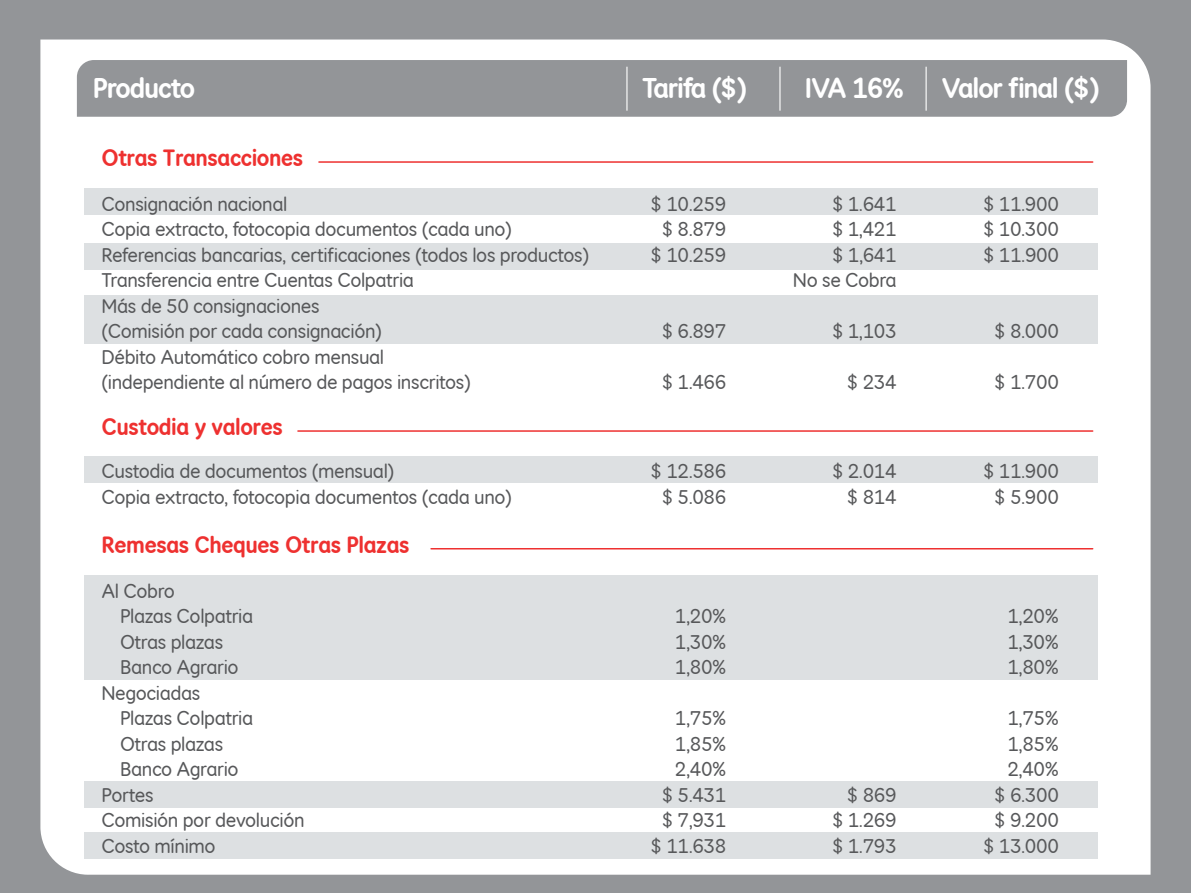
<style>
.page{position:relative;width:1191px;height:893px;background:#939598}
.page>*{position:absolute;margin:0;border:0;box-sizing:border-box;transform-origin:0 0}
.t1{font:700 29.1px "Scotiabank Modern";letter-spacing:-.04em;color:#fff;scale:.96 1}
.t2{font:700 24px "Scotiabank Modern";letter-spacing:-.02em;color:#ee3130;scale:.96 1}
.t3{font:20.1px/25.5px "Scotiabank Modern";letter-spacing:-.02em;color:#57585a}
</style>
<div class="page">
<div style="left:40px;top:40px;width:1110px;height:835px;background:#fff"></div>
<div style="left:84px;top:189px;width:1014px;height:26px;background:#dde0e2"></div>
<div style="left:84px;top:243px;width:1014px;height:27px;background:#dde0e2"></div>
<div style="left:84px;top:296px;width:1014px;height:48px;background:#dde0e2"></div>
<hr style="left:319px;top:161px;width:773px;height:2px;background:#ee3130">
<svg style="left:77px;top:60px;width:1050px;height:57px"></svg>
<hr style="left:626px;top:67px;width:1px;height:44px;background:#fff">
<hr style="left:779px;top:67px;width:1px;height:44px;background:#fff">
<hr style="left:925px;top:67px;width:1px;height:44px;background:#fff">
<hr style="left:298px;top:430px;width:794px;height:2px;background:#ee3130">
<div style="left:84px;top:456px;width:1014px;height:26px;background:#dde0e2"></div>
<div style="left:84px;top:781px;width:1014px;height:27px;background:#dde0e2"></div>
<div style="left:84px;top:832px;width:1014px;height:27px;background:#dde0e2"></div>
<hr style="left:431px;top:548px;width:661px;height:1px;background:#ee3130">
<div style="left:84px;top:575px;width:1014px;height:105px;background:#dde0e2"></div>
<h1 class="t1" style="left:93px;top:71px;width:108px">Producto</h1>
<h1 class="t1" style="left:642px;top:71px;width:111px">Tarifa ($)</h1>
<h1 class="t1" style="left:805px;top:71px;width:105px">IVA 16%</h1>
<h1 class="t1" style="left:941px;top:71px;width:166px">Valor final ($)</h1>
<p class="t2" style="left:101px;top:144px;width:212px">Otras Transacciones</p>
<p class="t3" style="left:101px;top:191px;width:188px">Consignación nacional</p>
<p class="t3" style="left:650px;top:191px;width:77px">$ 10.259</p>
<p class="t3" style="left:832px;top:191px;width:66px">$ 1.641</p>
<p class="t3" style="left:983px;top:191px;width:77px">$ 11.900</p>
<p class="t3" style="left:101px;top:216px;width:412px">Copia extracto, fotocopia documentos (cada uno)</p>
<p class="t3" style="left:661px;top:216px;width:66px">$ 8.879</p>
<p class="t3" style="left:832px;top:216px;width:66px">$ 1,421</p>
<p class="t3" style="left:983px;top:216px;width:77px">$ 10.300</p>
<p class="t3" style="left:101px;top:242px;width:489px">Referencias bancarias, certificaciones (todos los productos)</p>
<p class="t3" style="left:650px;top:242px;width:77px">$ 10.259</p>
<p class="t3" style="left:832px;top:242px;width:66px">$ 1,641</p>
<p class="t3" style="left:983px;top:242px;width:77px">$ 11.900</p>
<p class="t3" style="left:101px;top:267px;width:314px">Transferencia entre Cuentas Colpatria</p>
<p class="t3" style="left:793px;top:267px;width:105px">No se Cobra</p>
<p class="t3" style="left:101px;top:293px;width:282px">Más de 50 consignaciones (Comisión por cada consignación)</p>
<p class="t3" style="left:661px;top:318px;width:66px">$ 6.897</p>
<p class="t3" style="left:832px;top:318px;width:66px">$ 1,103</p>
<p class="t3" style="left:994px;top:318px;width:66px">$ 8.000</p>
<p class="t3" style="left:101px;top:344px;width:371px">Débito Automático cobro mensual (independiente al número de pagos inscritos)</p>
<p class="t2" style="left:101px;top:413px;width:190px">Custodia y valores</p>
<p class="t3" style="left:661px;top:369px;width:66px">$ 1.466</p>
<p class="t3" style="left:847px;top:369px;width:51px">$ 234</p>
<p class="t3" style="left:994px;top:369px;width:66px">$ 1.700</p>
<p class="t3" style="left:101px;top:458px;width:294px">Custodia de documentos (mensual)</p>
<p class="t3" style="left:650px;top:458px;width:77px">$ 12.586</p>
<p class="t3" style="left:832px;top:458px;width:66px">$ 2.014</p>
<p class="t3" style="left:983px;top:458px;width:77px">$ 11.900</p>
<p class="t3" style="left:101px;top:484px;width:412px">Copia extracto, fotocopia documentos (cada uno)</p>
<p class="t3" style="left:661px;top:484px;width:66px">$ 5.086</p>
<p class="t3" style="left:847px;top:484px;width:51px">$ 814</p>
<p class="t3" style="left:994px;top:484px;width:66px">$ 5.900</p>
<p class="t2" style="left:101px;top:531px;width:322px">Remesas Cheques Otras Plazas</p>
<p class="t3" style="left:120px;top:578px;width:135px;text-indent:-19px">Al Cobro<br>Plazas Colpatria</p>
<p class="t3" style="left:675px;top:603px;width:53px">1,20%</p>
<p class="t3" style="left:1007px;top:603px;width:53px">1,20%</p>
<p class="t3" style="left:120px;top:629px;width:105px">Otras plazas</p>
<p class="t3" style="left:675px;top:629px;width:53px">1,30%</p>
<p class="t3" style="left:1007px;top:629px;width:53px">1,30%</p>
<p class="t3" style="left:120px;top:654px;width:120px">Banco Agrario</p>
<p class="t3" style="left:675px;top:654px;width:53px">1,80%</p>
<p class="t3" style="left:1007px;top:654px;width:53px">1,80%</p>
<p class="t3" style="left:120px;top:680px;width:135px;text-indent:-19px">Negociadas<br>Plazas Colpatria</p>
<p class="t3" style="left:675px;top:705px;width:53px">1,75%</p>
<p class="t3" style="left:1007px;top:705px;width:53px">1,75%</p>
<p class="t3" style="left:120px;top:731px;width:105px">Otras plazas</p>
<p class="t3" style="left:675px;top:731px;width:53px">1,85%</p>
<p class="t3" style="left:1007px;top:731px;width:53px">1,85%</p>
<p class="t3" style="left:120px;top:756px;width:120px">Banco Agrario</p>
<p class="t3" style="left:675px;top:756px;width:53px">2,40%</p>
<p class="t3" style="left:1007px;top:756px;width:53px">2,40%</p>
<p class="t3" style="left:101px;top:782px;width:54px">Portes</p>
<p class="t3" style="left:661px;top:782px;width:66px">$ 5.431</p>
<p class="t3" style="left:847px;top:782px;width:51px">$ 869</p>
<p class="t3" style="left:994px;top:782px;width:66px">$ 6.300</p>
<p class="t3" style="left:101px;top:807px;width:205px">Comisión por devolución</p>
<p class="t3" style="left:661px;top:807px;width:66px">$ 7,931</p>
<p class="t3" style="left:832px;top:807px;width:66px">$ 1.269</p>
<p class="t3" style="left:994px;top:807px;width:66px">$ 9.200</p>
<p class="t3" style="left:101px;top:833px;width:116px">Costo mínimo</p>
<p class="t3" style="left:650px;top:833px;width:77px">$ 11.638</p>
<p class="t3" style="left:832px;top:833px;width:66px">$ 1.793</p>
<p class="t3" style="left:983px;top:833px;width:77px">$ 13.000</p>
</div>
